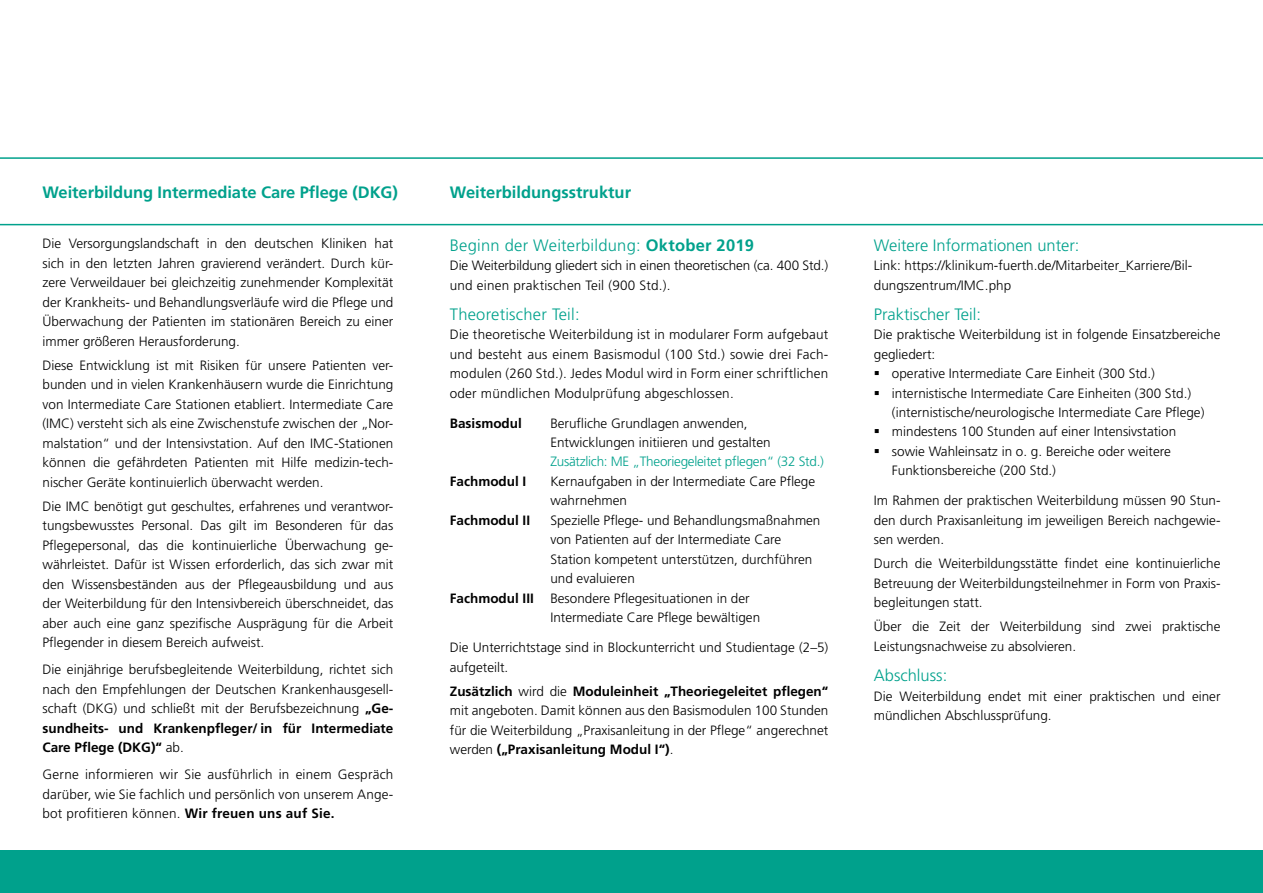
<style>
.page{position:relative;width:1263px;height:893px;background:#fff}
.page>*{position:absolute;margin:0;border:0;box-sizing:border-box;transform-origin:0 0}
.t1{font:300 16.5px "Frutiger LT Std";color:#00a18c}
.t2{font:700 16.5px "Frutiger LT Std";letter-spacing:-.005em;color:#00a18c}
.t3{font:300 13.5px/19.5px "Frutiger LT Std";color:#000}
.t4{font:300 13.5px "Frutiger LT Std";letter-spacing:-.02em;color:#00a18c}
.t5{font:700 13.5px "Frutiger LT Std";color:#000}
.s1{font-weight:700}
</style>
<div class="page">
<div style="left:0;top:850px;width:1263px;height:43px;background:#00a18c"></div>
<svg style="left:0;top:157px;width:1263px;height:68px"></svg>
<p class="t2" style="left:43px;top:182px;width:357px">Weiterbildung Intermediate Care Pflege (DKG)</p>
<p class="t3" style="left:43px;top:234px;width:352px;text-align:justify">Die Versorgungslandschaft in den deutschen Kliniken hat sich in den letzten Jahren gravierend verändert. Durch kür&shy;zere Verweildauer bei gleichzeitig zunehmender Komplexität der Krankheits- und Behandlungsverläufe wird die Pflege und Überwachung der Patienten im stationären Bereich zu einer immer größeren Herausforderung.</p>
<p class="t3" style="left:43px;top:355px;width:352px;text-align:justify">Diese Entwicklung ist mit Risiken für unsere Patienten ver&shy;bunden und in vielen Krankenhäusern wurde die Einrichtung von Intermediate Care Stationen etabliert. Intermediate Care (IMC) versteht sich als eine Zwischenstufe zwischen der „Nor&shy;malstation“ und der Intensivstation. Auf den IMC-Stationen können die gefährdeten Patienten mit Hilfe medizin-tech&shy;nischer Geräte kontinuierlich überwacht werden.</p>
<p class="t3" style="left:43px;top:496px;width:352px;text-align:justify">Die IMC benötigt gut geschultes, erfahrenes und verantwor&shy;tungsbewusstes Personal. Das gilt im Besonderen für das Pflegepersonal, das die kontinuierliche Überwachung ge&shy;währleistet. Dafür ist Wissen erforderlich, das sich zwar mit den Wissensbeständen aus der Pflegeausbildung und aus der Weiterbildung für den Intensivbereich überschneidet, das aber auch eine ganz spezifische Ausprägung für die Arbeit Pflegender in diesem Bereich aufweist.</p>
<p class="t3" style="left:43px;top:660px;width:352px;text-align:justify">Die einjährige berufsbegleitende Weiterbildung, richtet sich nach den Empfehlungen der Deutschen Krankenhausgesell&shy;schaft (DKG) und schließt mit der Berufsbezeichnung <span class="s1">„Ge&shy;sundheits- und Krankenpfleger/ in für Intermediate Care Pflege (DKG)“</span> ab.</p>
<p class="t3" style="left:43px;top:765px;width:352px;text-align:justify">Gerne informieren wir Sie ausführlich in einem Gespräch darüber, wie Sie fachlich und persönlich von unserem Ange&shy;bot profitieren können. <span class="s1">Wir freuen uns auf Sie.</span></p>
<p class="t2" style="left:450px;top:182px;width:183px">Weiterbildungsstruktur</p>
<p class="t1" style="left:450px;top:235px;width:306px">Beginn der Weiterbildung: <span class="s1">Oktober 2019</span></p>
<p class="t3" style="left:450px;top:256px;width:380px">Die Weiterbildung gliedert sich in einen theoretischen (ca. 400 Std.) und einen praktischen Teil (900 Std.).</p>
<p class="t1" style="left:450px;top:304px;width:131px">Theoretischer Teil:</p>
<p class="t3" style="left:450px;top:325px;width:380px;text-align:justify">Die theoretische Weiterbildung ist in modularer Form aufgebaut und besteht aus einem Basismodul (100 Std.) sowie drei Fach&shy;modulen (260 Std.). Jedes Modul wird in Form einer schriftlichen oder mündlichen Modulprüfung abgeschlossen.</p>
<p class="t5" style="left:450px;top:415px;width:73px">Basismodul</p>
<p class="t3" style="left:550px;top:413px;width:222px">Berufliche Grundlagen anwenden,<br>Entwicklungen initiieren und gestalten</p>
<p class="t4" style="left:550px;top:454px;width:275px">Zusätzlich: ME „Theoriegeleitet pflegen“ (32 Std.)</p>
<p class="t5" style="left:450px;top:473px;width:78px">Fachmodul I</p>
<p class="t3" style="left:550px;top:472px;width:266px">Kernaufgaben in der Intermediate Care Pflege wahrnehmen</p>
<p class="t5" style="left:450px;top:512px;width:82px">Fachmodul II</p>
<p class="t3" style="left:550px;top:511px;width:272px">Spezielle Pflege- und Behandlungsmaßnahmen</p>
<p class="t3" style="left:550px;top:530px;width:232px">von Patienten auf der Intermediate Care</p>
<p class="t3" style="left:550px;top:550px;width:264px">Station kompetent unterstützen, durchführen</p>
<p class="t3" style="left:550px;top:569px;width:86px">und evaluieren</p>
<p class="t3" style="left:450px;top:589px;width:301px"><span class="s1">Fachmodul III</span> Besondere Pflegesituationen in der</p>
<p class="t3" style="left:550px;top:608px;width:211px">Intermediate Care Pflege bewältigen</p>
<p class="t3" style="left:450px;top:638px;width:380px">Die Unterrichtstage sind in Blockunterricht und Studientage (2–5) aufgeteilt.</p>
<p class="t3" style="left:450px;top:682px;width:380px;text-align:justify"><span class="s1">Zusätzlich</span> wird die <span class="s1">Moduleinheit „Theoriegeleitet pflegen“ </span>mit angeboten. Damit können aus den Basismodulen 100 Stunden für die Weiterbildung „Praxisanleitung in der Pflege“ angerechnet werden <span class="s1">(„Praxisanleitung Modul I“)</span>.</p>
<p class="t1" style="left:874px;top:235px;width:207px">Weitere Informationen unter:</p>
<p class="t3" style="left:874px;top:256px;width:320px">Link: https://klinikum-fuerth.de/Mitarbeiter_Karriere/Bil&shy;dungszentrum/IMC.php</p>
<p class="t1" style="left:874px;top:304px;width:109px">Praktischer Teil:</p>
<p class="t3" style="left:874px;top:325px;width:348px">Die praktische Weiterbildung ist in folgende Einsatzbereiche gegliedert:</p>
<p class="t3" style="left:874px;top:364px;width:283px">▪ operative Intermediate Care Einheit (300 Std.)</p>
<p class="t3" style="left:892px;top:383px;width:314px;text-indent:-18px">▪ internistische Intermediate Care Einheiten (300 Std.) (internistische/neurologische Intermediate Care Pflege)</p>
<p class="t3" style="left:874px;top:422px;width:304px">▪ mindestens 100 Stunden auf einer Intensivstation</p>
<p class="t3" style="left:892px;top:442px;width:280px;text-indent:-18px">▪ sowie Wahleinsatz in o. g. Bereiche oder weitere<br>Funktionsbereiche (200 Std.)</p>
<p class="t3" style="left:874px;top:491px;width:348px;text-align:justify">Im Rahmen der praktischen Weiterbildung müssen 90 Stun&shy;den durch Praxisanleitung im jeweiligen Bereich nachgewie&shy;sen werden.</p>
<p class="t3" style="left:874px;top:554px;width:348px;text-align:justify">Durch die Weiterbildungsstätte findet eine kontinuierliche Betreuung der Weiterbildungsteilnehmer in Form von Praxis&shy;begleitungen statt.</p>
<p class="t3" style="left:874px;top:617px;width:348px">Über die Zeit der Weiterbildung sind zwei praktische<br>Leistungsnachweise zu absolvieren.</p>
<p class="t1" style="left:874px;top:666px;width:75px">Abschluss:</p>
<p class="t3" style="left:874px;top:686px;width:348px">Die Weiterbildung endet mit einer praktischen und einer mündlichen Abschlussprüfung.</p>
</div>
